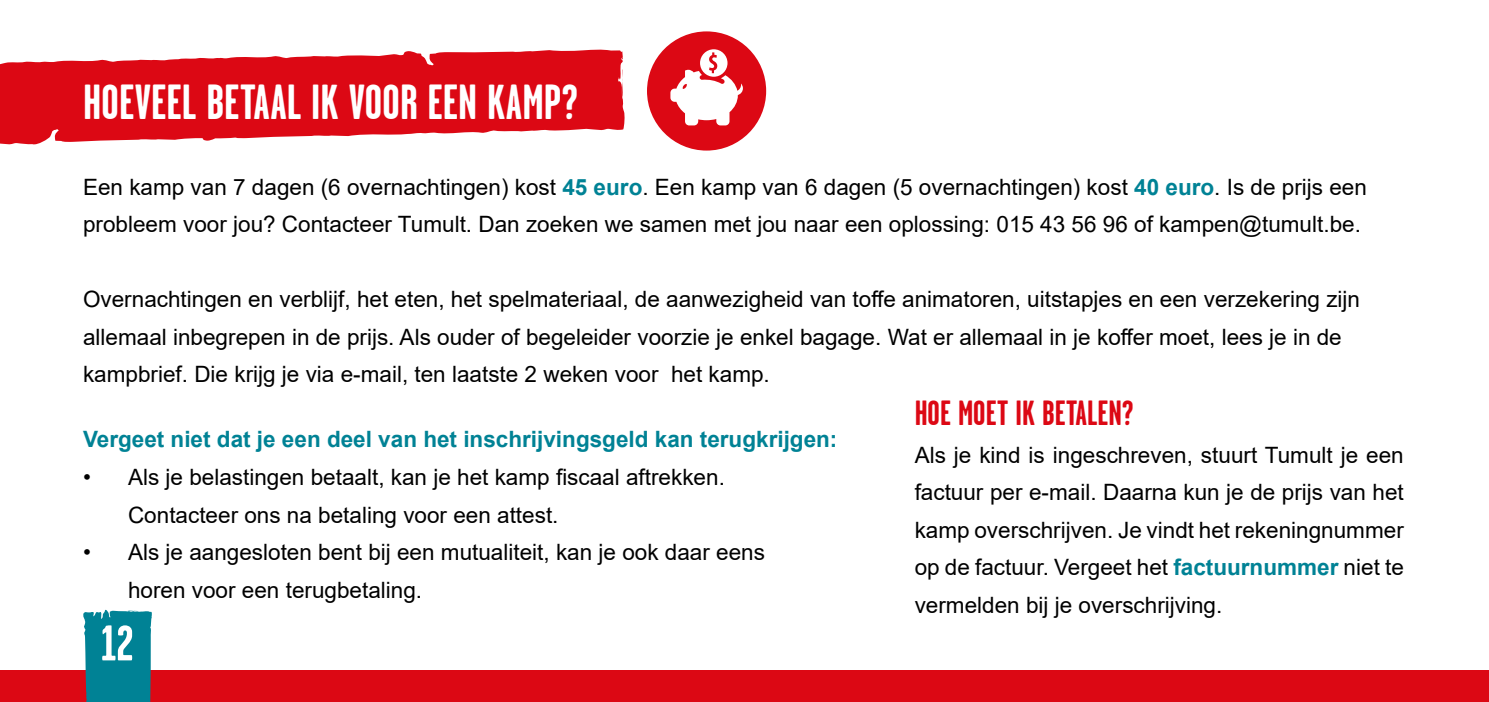
<style>
.page{position:relative;width:1489px;height:702px;background:#fff}
.page>*{position:absolute;margin:0;border:0;box-sizing:border-box;transform-origin:0 0}
.t1{font:700 50px "Garage Gothic";color:#fff}
.t2{font:700 49.25px "Garage Gothic";color:#fff}
.t3{font:700 35px "Garage Gothic";color:#dc0814}
.t4{font:22.5px/37.5px "Arial";color:#000}
.t5{font:700 22.5px "Arial";color:#008295}
.s1{font-weight:700;color:#008295}
</style>
<div class="page">
<hr style="left:1488px;top:0;width:1px;height:702px;background:#179cd8">
<div style="left:0;top:670px;width:1488px;height:32px;background:#dc0814"></div>
<svg style="left:83px;top:609px;width:69px;height:93px"></svg>
<svg style="left:0;top:49px;width:625px;height:96px;fill:#dc0814"></svg>
<div style="left:647px;top:31px;width:119px;height:119px;background:#dc0814;border-radius:50%"></div>
<svg style="left:670px;top:49px;width:73px;height:76px"></svg>
<h2 class="t2" style="left:83px;top:76px;width:496px">HOEVEEL BETAAL IK VOOR EEN KAMP?</h2>
<p class="t4" style="left:83px;top:168px;width:1285px">Een kamp van 7 dagen (6 overnachtingen) kost <span class="s1">45 euro</span>. Een kamp van 6 dagen (5 overnachtingen) kost <span class="s1">40 euro</span>. Is de prijs een probleem voor jou? Contacteer Tumult. Dan zoeken we samen met jou naar een oplossing: 015 43 56 96 of kampen@tumult.be.</p>
<p class="t4" style="left:83px;top:280px;width:1278px">Overnachtingen en verblijf, het eten, het spelmateriaal, de aanwezigheid van toffe animatoren, uitstapjes en een verzekering zijn allemaal inbegrepen in de prijs. Als ouder of begeleider voorzie je enkel bagage. Wat er allemaal in je koffer moet, lees je in de kampbrief. Die krijg je via e-mail, ten laatste 2 weken voor het kamp.</p>
<p class="t5" style="left:83px;top:423px;width:756px">Vergeet niet dat je een deel van het inschrijvingsgeld kan terugkrijgen:</p>
<p class="t4" style="left:128px;top:458px;width:598px;text-indent:-45px">• Als je belastingen betaalt, kan je het kamp fiscaal aftrekken.<br>Contacteer ons na betaling voor een attest.</p>
<p class="t4" style="left:128px;top:533px;width:638px;text-indent:-45px">• Als je aangesloten bent bij een mutualiteit, kan je ook daar eens horen voor een terugbetaling.</p>
<h1 class="t1" style="left:101px;top:617px;width:34px">12</h1>
<h3 class="t3" style="left:914px;top:394px;width:220px">HOE MOET IK BETALEN?</h3>
<p class="t4" style="left:914px;top:436px;width:490px;text-align:justify">Als je kind is ingeschreven, stuurt Tumult je een factuur per e-mail. Daarna kun je de prijs van het kamp overschrijven. Je vindt het rekeningnummer op de factuur. Vergeet het <span class="s1">factuurnummer</span> niet te vermelden bij je overschrijving.</p>
</div>
